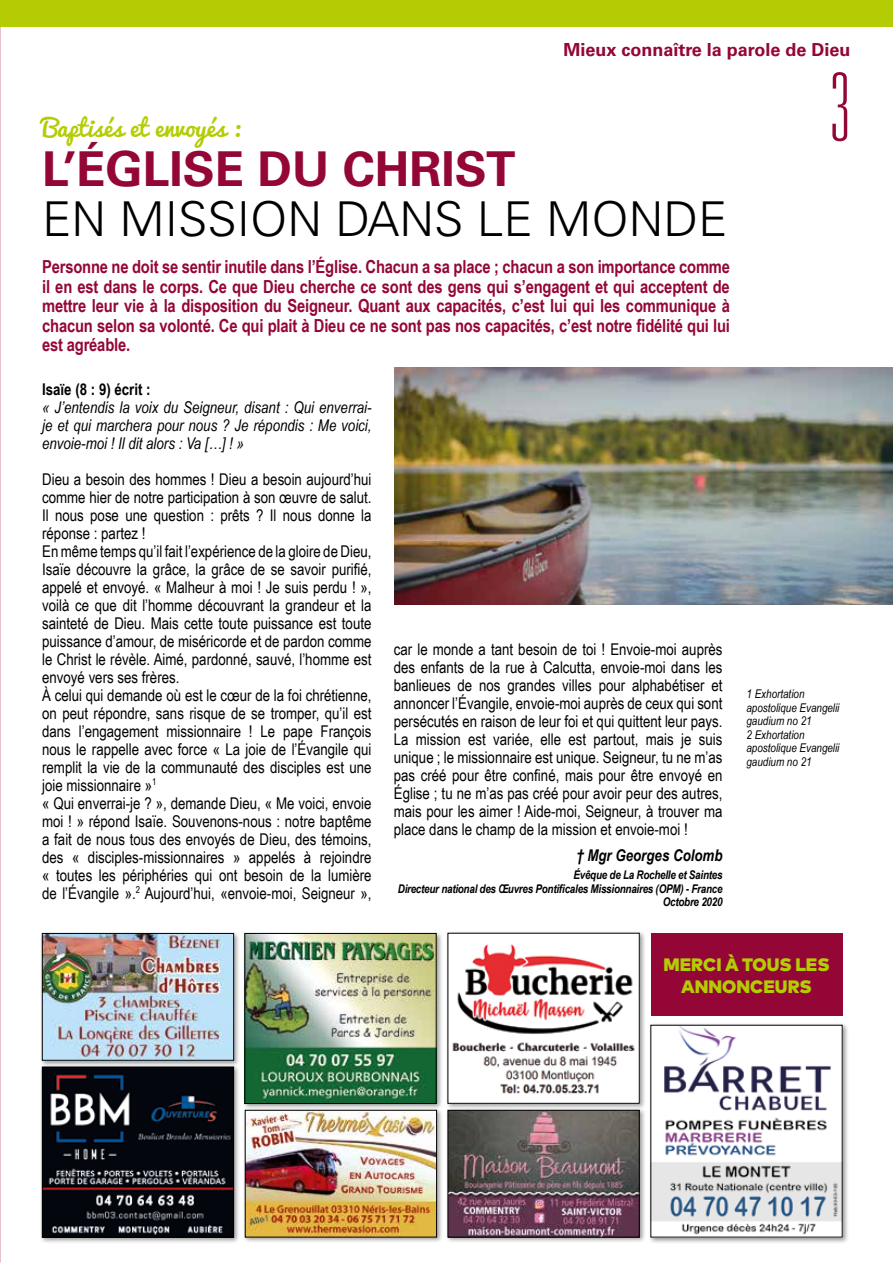
<style>
.page{position:relative;width:893px;height:1263px;background:#fff}
.page>*{position:absolute;margin:0;border:0;box-sizing:border-box;transform-origin:0 0}
.t1{font:100 ultra-condensed 94.8px "Univers LT Std";color:#940636}
.t2{font:300 48px "Univers LT Std";color:#000}
.t3{font:700 48px "Univers LT Std";color:#940636}
.t4{font:24px "Pacifico";color:#b4cc04}
.t5{font:700 18px/19.5px "Arial Narrow";letter-spacing:-.01em;color:#940636;text-align:justify}
.t6{font:700 18px "Univers LT Std";color:#940636}
.t7{font:900 18px/21.6px "Mark Pro";color:#b4cc04;text-align:center}
.t8{font:16.2px/18px "Arial Narrow";color:#000;text-align:justify}
.t9{font:italic 16.2px/18px "Arial Narrow";color:#000;text-align:justify}
.t10{font:italic 700 16.2px "Arial Narrow";color:#000}
.t11{font:700 16.2px "Arial Narrow";color:#000}
.t12{font:italic 700 12px/13.5px "Arial Narrow";letter-spacing:-.02em;color:#000;text-align:right}
.t13{font:italic 12px/13.5px "Arial Narrow";color:#000}
</style>
<div class="page">
<img style="left:394px;top:368px;width:499px;height:236px">
<div style="left:651px;top:933px;width:191px;height:83px;background:#940636"></div>
<div style="left:242px;top:931px;width:201px;height:179px;background:#000;opacity:.4"></div>
<img style="left:247px;top:935px;width:187px;height:167px">
<div style="left:245px;top:933px;width:191px;height:171px;border:1px solid #000"></div>
<div style="left:445px;top:930px;width:201px;height:180px;background:#000;opacity:.4"></div>
<img style="left:450px;top:935px;width:187px;height:166px">
<div style="left:242px;top:1107px;width:201px;height:136px;background:#000;opacity:.4"></div>
<img style="left:247px;top:1112px;width:188px;height:123px">
<div style="left:245px;top:1110px;width:192px;height:127px;border:1px solid #000"></div>
<div style="left:648px;top:1022px;width:201px;height:222px;background:#000;opacity:.4"></div>
<img style="left:653px;top:1027px;width:187px;height:208px">
<div style="left:445px;top:1107px;width:201px;height:136px;background:#000;opacity:.4"></div>
<img style="left:450px;top:1112px;width:187px;height:123px">
<div style="left:448px;top:1110px;width:191px;height:127px;border:1px solid #000"></div>
<div style="left:40px;top:931px;width:200px;height:136px;background:#000;opacity:.4"></div>
<img style="left:44px;top:935px;width:188px;height:123px">
<div style="left:42px;top:933px;width:192px;height:127px;border:1px solid #000"></div>
<div style="left:40px;top:1064px;width:200px;height:180px;background:#000;opacity:.4"></div>
<img style="left:44px;top:1069px;width:188px;height:166px">
<div style="left:42px;top:1067px;width:192px;height:170px;border:1px solid #000"></div>
<div style="left:0;top:0;width:893px;height:27px;background:#b4cc04"></div>
<p class="t6" style="left:563px;top:39px;width:289px">Mieux connaître la parole de Dieu</p>
<h1 class="t1" style="left:829px;top:59px;width:23px">3</h1>
<h3 class="t4" style="left:42px;top:114px;width:200px">Baptisés et envoyés :</h3>
<h2 class="t3" style="left:42px;top:141px;width:475px">L’ÉGLISE DU CHRIST</h2>
<h2 class="t2" style="left:42px;top:190px;width:687px">EN MISSION DANS LE MONDE</h2>
<p class="t5" style="left:42px;top:256px;width:689px">Personne ne doit se sentir inutile dans l’Église. Chacun a sa place ; chacun a son importance comme il en est dans le corps. Ce que Dieu cherche ce sont des gens qui s’engagent et qui acceptent de mettre leur vie à la disposition du Seigneur. Quant aux capacités, c’est lui qui les communique à chacun selon sa volonté. Ce qui plait à Dieu ce ne sont pas nos capacités, c’est notre fidélité qui lui est agréable.</p>
<p class="t11" style="left:42px;top:377px;width:110px">Isaïe (8 : 9) écrit :</p>
<p class="t9" style="left:42px;top:397px;width:331px">« J’entendis la voix du Seigneur, disant : Qui enverrai&shy;je et qui marchera pour nous ? Je répondis : Me voici, envoie-moi ! Il dit alors : Va […] ! »</p>
<p class="t8" style="left:42px;top:469px;width:331px;text-align:left">Dieu a besoin des hommes ! Dieu a besoin aujourd’hui comme hier de notre participation à son œuvre de salut.<br>Il nous pose une question : prêts ? Il nous donne la réponse : partez !<br>En même temps qu’il fait l’expérience de la gloire de Dieu, Isaïe découvre la grâce, la grâce de se savoir purifié, appelé et envoyé. « Malheur à moi ! Je suis perdu ! », voilà ce que dit l’homme découvrant la grandeur et la sainteté de Dieu. Mais cette toute puissance est toute puissance d’amour, de miséricorde et de pardon comme le Christ le révèle. Aimé, pardonné, sauvé, l’homme est envoyé vers ses frères.<br>À celui qui demande où est le cœur de la foi chrétienne, on peut répondre, sans risque de se tromper, qu’il est dans l’engagement missionnaire ! Le pape François nous le rappelle avec force « La joie de l’Évangile qui remplit la vie de la communauté des disciples est une joie missionnaire »<sup>1<br></sup>« Qui enverrai-je ? », demande Dieu, « Me voici, envoie moi ! » répond Isaïe. Souvenons-nous : notre baptême a fait de nous tous des envoyés de Dieu, des témoins, des « disciples-missionnaires » appelés à rejoindre « toutes les périphéries qui ont besoin de la lumière de l’Évangile ».<sup>2</sup> Aujourd’hui, «envoie-moi, Seigneur »,</p>
<p class="t8" style="left:394px;top:640px;width:330px">car le monde a tant besoin de toi ! Envoie-moi auprès des enfants de la rue à Calcutta, envoie-moi dans les banlieues de nos grandes villes pour alphabétiser et annoncer l’Évangile, envoie-moi auprès de ceux qui sont persécutés en raison de leur foi et qui quittent leur pays.<br>La mission est variée, elle est partout, mais je suis unique ; le missionnaire est unique. Seigneur, tu ne m’as pas créé pour être confiné, mais pour être envoyé en Église ; tu ne m’as pas créé pour avoir peur des autres, mais pour les aimer ! Aide-moi, Seigneur, à trouver ma place dans le champ de la mission et envoie-moi !</p>
<p class="t10" style="left:576px;top:843px;width:148px">† Mgr Georges Colomb</p>
<p class="t12" style="left:398px;top:868px;width:326px">Évêque de La Rochelle et Saintes<br>Directeur national des Œuvres Pontificales Missionnaires (OPM) - France<br>Octobre 2020</p>
<p class="t13" style="left:746px;top:687px;width:94px">1 Exhortation apostolique Evangelii gaudium no 21<br>2 Exhortation apostolique Evangelii gaudium no 21</p>
<p class="t7" style="left:663px;top:952px;width:168px">MERCI À TOUS LES<br>ANNONCEURS</p>
</div>
